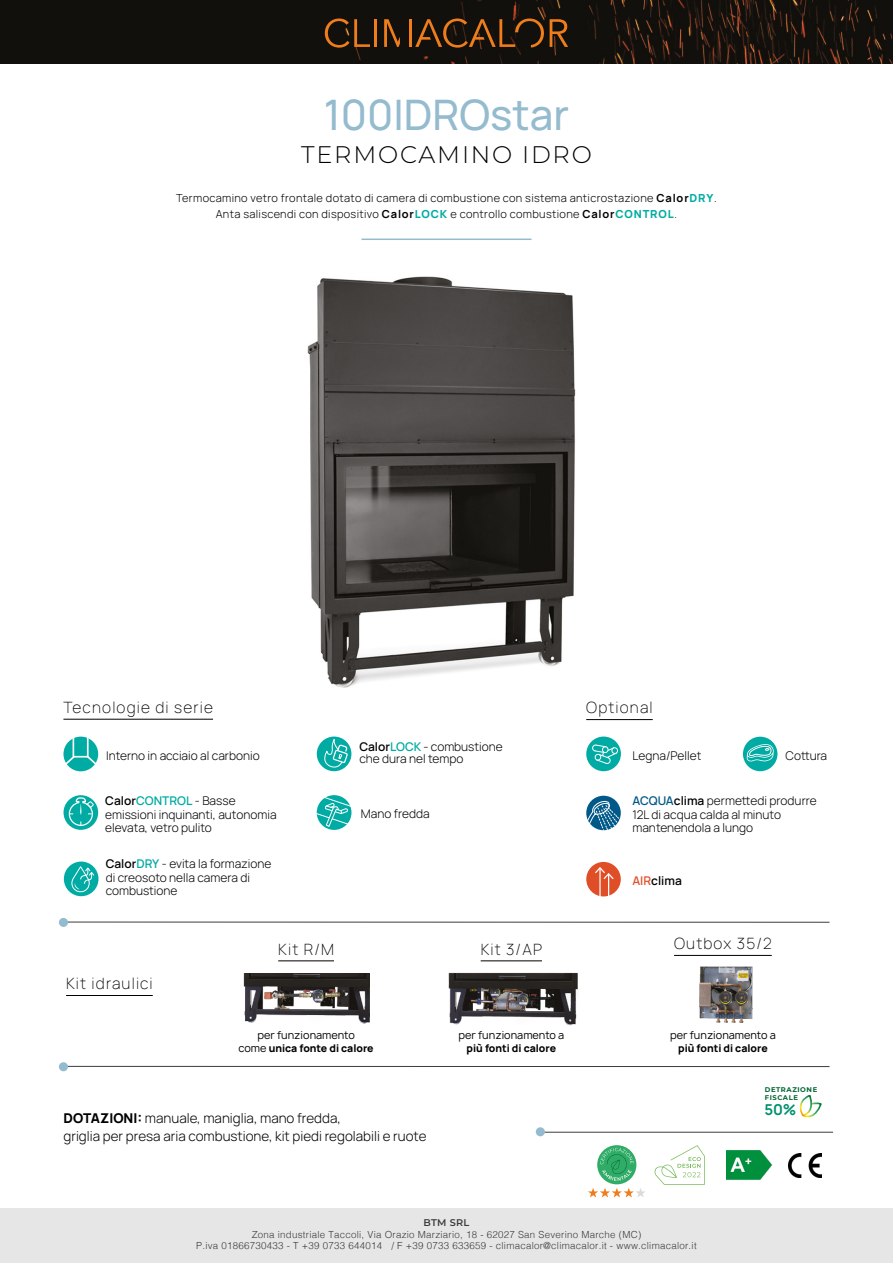
<style>
.page{position:relative;width:893px;height:1263px;background:#fff}
.page>*{position:absolute;margin:0;border:0;box-sizing:border-box;transform-origin:0 0}
.t1{font:500 42px "Manrope";color:#94bbce}
.t2{font:300 24px "Montserrat";letter-spacing:.075em;color:#000}
.t3{font:200 15.6px "Manrope";letter-spacing:.075em;color:#000}
.t4{font:700 15px "Manrope";color:#00906d}
.t5{font:300 13.5px/18px "Manrope";color:#000}
.t6{font:300 12px/13.5px "Manrope";color:#000}
.t7{font:600 12px "Manrope";color:#000}
.t8{font:300 11.1px/15.5px "Manrope";letter-spacing:.03em;color:#000;text-align:center}
.t9{font:10.5px/12.6px "Manrope";color:#000;text-align:center}
.t10{font:800 10.5px "Manrope";color:#000}
.t11{font:300 9.75px/11.7px "Helvetica";letter-spacing:.025em;color:#3c3c3b;text-align:center}
.t12{font:600 9.75px "Montserrat";letter-spacing:.025em;color:#3c3c3b}
.t13{font:700 6.75px/8.2px "Montserrat";letter-spacing:.085em;color:#006533}
.s1{font-weight:700}
.s2{font-weight:800;color:#00aca3}
.s3{font-weight:600}
.s4{font-weight:600;color:#00aba3}
.s5{font-weight:800}
.s6{font-weight:600;color:#005989}
.s7{color:#e04f28}
</style>
<div class="page">
<img style="left:307px;top:276px;width:269px;height:412px">
<img style="left:0;top:0;width:893px;height:64px">
<hr style="left:361px;top:239px;width:170px;height:1px;background:#94bbce">
<svg style="left:588px;top:1188px;width:57px;height:9px"></svg>
<img style="left:788px;top:1154px;width:33px;height:23px">
<img style="left:727px;top:1150px;width:45px;height:30px">
<div style="left:597px;top:1145px;width:39px;height:39px;background:#2fac66;border-radius:50%"></div>
<svg style="left:600px;top:1148px;width:34px;height:33px"></svg>
<svg style="left:799px;top:1095px;width:23px;height:23px"></svg>
<svg style="left:654px;top:1145px;width:51px;height:40px"></svg>
<svg style="left:325px;top:18px;width:45px;height:30px"></svg>
<hr style="left:374px;top:19px;width:3px;height:28px;background:#ef7d1b">
<svg style="left:550px;top:19px;width:18px;height:28px"></svg>
<svg style="left:384px;top:19px;width:16px;height:28px"></svg>
<hr style="left:409px;top:19px;width:2px;height:28px;background:#ef7d1b">
<svg style="left:415px;top:18px;width:129px;height:30px;background:#41270f"></svg>
<div style="left:0;top:1209px;width:893px;height:54px;background:#e6e6e6"></div>
<hr style="left:63px;top:719px;width:150px;height:1px;background:#000">
<hr style="left:66px;top:995px;width:87px;height:1px;background:#000">
<svg style="left:317px;top:795px;width:34px;height:35px"></svg>
<svg style="left:317px;top:796px;width:34px;height:31px"></svg>
<div style="left:64px;top:795px;width:34px;height:35px;background:#00aba3;border-radius:50%"></div>
<svg style="left:68px;top:797px;width:26px;height:29px"></svg>
<svg style="left:64px;top:861px;width:35px;height:35px"></svg>
<svg style="left:71px;top:864px;width:24px;height:29px"></svg>
<svg style="left:317px;top:736px;width:34px;height:35px"></svg>
<svg style="left:320px;top:739px;width:28px;height:29px"></svg>
<hr style="left:586px;top:719px;width:67px;height:1px;background:#000">
<div style="left:586px;top:796px;width:35px;height:34px;background:#005989;border-radius:50%"></div>
<svg style="left:586px;top:799px;width:35px;height:31px"></svg>
<svg style="left:586px;top:862px;width:35px;height:32px"></svg>
<div style="left:586px;top:862px;width:35px;height:34px;background:#e04e28;border-radius:50%"></div>
<svg style="left:595px;top:867px;width:19px;height:29px"></svg>
<div style="left:586px;top:736px;width:35px;height:35px;background:#00aba3;border-radius:50%"></div>
<svg style="left:592px;top:744px;width:27px;height:20px"></svg>
<div style="left:743px;top:737px;width:34px;height:34px;background:#00aba3;border-radius:50%"></div>
<svg style="left:747px;top:743px;width:27px;height:18px"></svg>
<hr style="left:63px;top:1066px;width:766px;height:1px;background:#3c3c3b">
<div style="left:59px;top:1062px;width:9px;height:9px;background:#94bbce;border-radius:50%"></div>
<hr style="left:63px;top:922px;width:766px;height:1px;background:#3c3c3b">
<div style="left:59px;top:918px;width:9px;height:9px;background:#94bbce;border-radius:50%"></div>
<hr style="left:540px;top:1132px;width:293px;height:1px;background:#3c3c3b">
<div style="left:536px;top:1127px;width:9px;height:9px;background:#94bbce;border-radius:50%"></div>
<hr style="left:674px;top:955px;width:98px;height:1px;background:#000">
<svg style="left:700px;top:966px;width:53px;height:57px"></svg>
<img style="left:699px;top:967px;width:53px;height:55px">
<hr style="left:278px;top:960px;width:56px;height:1px;background:#000">
<img style="left:243px;top:973px;width:126px;height:50px">
<hr style="left:481px;top:960px;width:61px;height:1px;background:#000">
<img style="left:448px;top:972px;width:130px;height:53px">
<svg style="left:63px;top:736px;width:35px;height:34px"></svg>
<h1 class="t1" style="left:324px;top:89px;width:247px">100IDROstar</h1>
<h2 class="t2" style="left:301px;top:138px;width:292px">TERMOCAMINO IDRO</h2>
<p class="t8" style="left:176px;top:191px;width:542px">Termocamino vetro frontale dotato di camera di combustione con sistema anticrostazione <span class="s1">Calor</span><span class="s2">DRY</span>.<br>Anta saliscendi con dispositivo <span class="s1">Calor</span><span class="s2">LOCK</span> e controllo combustione <span class="s1">Calor</span><span class="s2">CONTROL</span>.</p>
<h3 class="t3" style="left:63px;top:698px;width:151px">Tecnologie di serie</h3>
<p class="t6" style="left:106px;top:749px;width:155px">Interno in acciaio al carbonio</p>
<p class="t6" style="left:105px;top:794px;width:173px"><span class="s3">Calor</span><span class="s4">CONTROL</span> - Basse emissioni inquinanti, autonomia elevata, vetro pulito</p>
<p class="t6" style="left:106px;top:857px;width:167px"><span class="s3">Calor</span><span class="s4">DRY</span> - evita la formazione di creosoto nella camera di combustione</p>
<p class="t6" style="left:359px;top:740px;width:145px;line-height:12px"><span class="s3">Calor</span><span class="s4">LOCK</span> - combustione che dura nel tempo</p>
<p class="t6" style="left:361px;top:807px;width:70px">Mano fredda</p>
<h3 class="t3" style="left:66px;top:975px;width:88px">Kit idraulici</h3>
<h3 class="t3" style="left:278px;top:940px;width:57px">Kit R/M</h3>
<h3 class="t3" style="left:481px;top:940px;width:63px">Kit 3/AP</h3>
<p class="t9" style="left:239px;top:1029px;width:137px">per funzionamento<br>come <span class="s5">unica fonte di calore</span></p>
<p class="t9" style="left:458px;top:1029px;width:107px">per funzionamento a</p>
<p class="t10" style="left:467px;top:1041px;width:91px">più fonti di calore</p>
<p class="t5" style="left:63px;top:1109px;width:364px"><span class="s5">DOTAZIONI:</span> manuale, maniglia, mano fredda,<br>griglia per presa aria combustione, kit piedi regolabili e ruote</p>
<h3 class="t3" style="left:586px;top:699px;width:68px">Optional</h3>
<p class="t6" style="left:632px;top:749px;width:70px">Legna/Pellet</p>
<p class="t6" style="left:785px;top:749px;width:43px">Cottura</p>
<p class="t6" style="left:632px;top:794px;width:186px"><span class="s6">ACQUA</span><span class="s3">clima</span> permettedi produrre<br>12L di acqua calda al minuto mantenendola a lungo</p>
<p class="t7" style="left:632px;top:873px;width:51px"><span class="s7">AIR</span>clima</p>
<h3 class="t3" style="left:674px;top:935px;width:99px">Outbox 35/2</h3>
<p class="t9" style="left:670px;top:1029px;width:107px">per funzionamento a</p>
<p class="t10" style="left:678px;top:1041px;width:91px">più fonti di calore</p>
<p class="t13" style="left:765px;top:1085px;width:54px">DETRAZIONE<br>FISCALE</p>
<p class="t4" style="left:764px;top:1100px;width:34px">50%</p>
<p class="t12" style="left:424px;top:1215px;width:47px">BTM SRL</p>
<p class="t11" style="left:196px;top:1228px;width:502px">Zona industriale Taccoli, Via Orazio Marziario, 18 - 62027 San Severino Marche (MC)<br>P.iva 01866730433 - T +39 0733 644014 / F +39 0733 633659 - climacalor@climacalor.it - www.climacalor.it</p>
</div>
